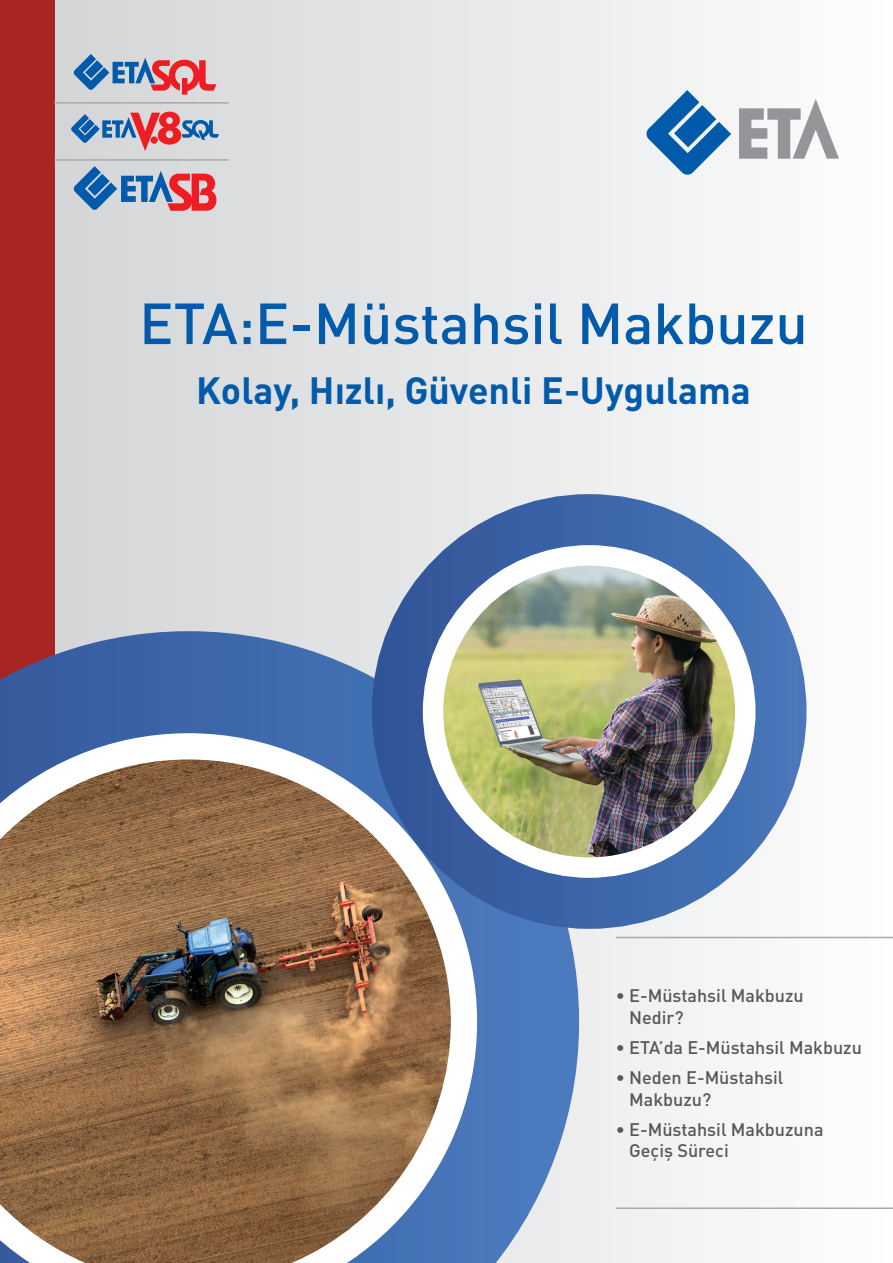
<style>
.page{position:relative;width:893px;height:1263px;background:#fff}
.page>*{position:absolute;margin:0;border:0;box-sizing:border-box;transform-origin:0 0}
.t1{font:500 57px "DIN Pro";color:#015aaa}
.t2{font:700 37.5px "DIN Pro";color:#015aaa}
.t3{font:500 18px/21.6px "DIN Pro";color:#57585a}
</style>
<div class="page">
<div style="left:0;top:0;width:893px;height:1263px;background:linear-gradient(to right,#d0d0d2,#fafcfd)"></div>
<svg style="left:646px;top:90px;width:85px;height:85px"></svg>
<svg style="left:739px;top:99px;width:100px;height:60px"></svg>
<hr style="left:616px;top:937px;width:277px;height:1px;background:#a8a9ad">
<hr style="left:616px;top:1207px;width:277px;height:2px;background:#a8a9ad">
<div style="left:0;top:0;width:54px;height:1263px;background:#a92522"></div>
<svg style="left:0;top:631px;width:579px;height:632px;background:#6887bb"></svg>
<img style="left:0;top:759px;width:451px;height:504px">
<svg style="left:397px;top:520px;width:384px;height:383px"></svg>
<div style="left:372px;top:494px;width:434px;height:435px;border:51px solid #fff;border-radius:50%"></div>
<img style="left:443px;top:565px;width:292px;height:292px;border-radius:146px">
<hr style="left:54px;top:102px;width:175px;height:2px;background:#a8a9ad">
<hr style="left:54px;top:159px;width:175px;height:2px;background:#a8a9ad">
<svg style="left:71px;top:112px;width:148px;height:39px;background:#b29fb1"></svg>
<svg style="left:73px;top:54px;width:143px;height:41px;background:#b19bad"></svg>
<svg style="left:73px;top:166px;width:143px;height:45px;background:#a293ab"></svg>
<p class="t1" style="left:139px;top:285px;width:670px">ETA:E-Müstahsil Makbuzu</p>
<p class="t2" style="left:196px;top:365px;width:556px">Kolay, Hızlı, Güvenli E-Uygulama</p>
<p class="t3" style="left:629px;top:984px;width:176px;text-indent:-14px">• E-Müstahsil Makbuzu<br>Nedir?</p>
<p class="t3" style="left:616px;top:1036px;width:248px">• ETA’da E-Müstahsil Makbuzu</p>
<p class="t3" style="left:629px;top:1066px;width:156px;text-indent:-14px">• Neden E-Müstahsil<br>Makbuzu?</p>
<p class="t3" style="left:629px;top:1118px;width:196px;text-indent:-14px">• E-Müstahsil Makbuzuna<br>Geçiş Süreci</p>
</div>
